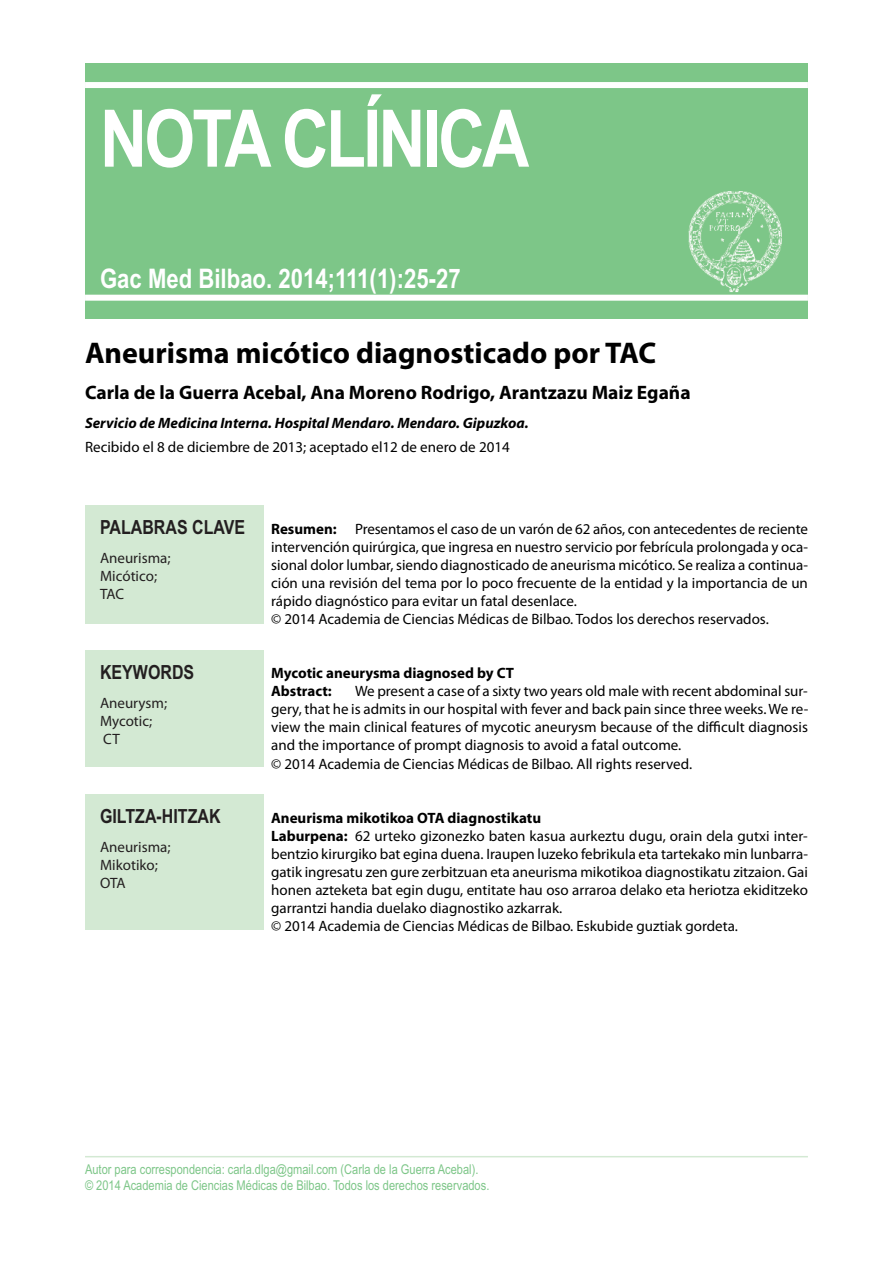
<style>
.page{position:relative;width:893px;height:1263px;background:#fff}
.page>*{position:absolute;margin:0;border:0;box-sizing:border-box;transform-origin:0 0}
.t1{font:700 79.5px "Arial Narrow";letter-spacing:-.035em;color:#fff}
.t2{font:700 30px "Myriad Pro";color:#000}
.t3{font:700 27px "Arial Narrow";color:#fff}
.t4{font:700 19.5px "Myriad Pro";color:#000}
.t5{font:700 19.5px "Arial Narrow";color:#231f20}
.t6{font:15px/18px "Myriad Pro";color:#000}
.t7{font:15px/18px "Myriad Pro";color:#231f20}
.t8{font:italic 700 15px "Myriad Pro";color:#000}
.t9{font:700 15px/18px "Myriad Pro";color:#000}
.t10{font:13.5px/16.2px "Arial Narrow";color:#7dc688}
.s1{font-weight:700}
</style>
<div class="page">
<div style="left:85px;top:64px;width:723px;height:255px;background:#7dc688"></div>
<img style="left:689px;top:191px;width:98px;height:104px">
<div style="left:85px;top:82px;width:723px;height:6px;background:#fff"></div>
<div style="left:85px;top:295px;width:723px;height:6px;background:#fff"></div>
<div style="left:85px;top:505px;width:179px;height:118px;background:#d3e9d3"></div>
<div style="left:85px;top:650px;width:179px;height:117px;background:#d3e9d3"></div>
<hr style="left:85px;top:1156px;width:723px;height:1px;background:#d3e9d3">
<div style="left:85px;top:794px;width:179px;height:136px;background:#d3e9d3"></div>
<h1 class="t1" style="left:100px;top:93px;width:431px">NOTA CLÍNICA</h1>
<h3 class="t3" style="left:100px;top:263px;width:362px">Gac Med Bilbao. 2014;111(1):25-27</h3>
<h2 class="t2" style="left:85px;top:341px;width:573px">Aneurisma micótico diagnosticado por TAC</h2>
<h3 class="t4" style="left:85px;top:385px;width:607px">Carla de la Guerra Acebal, Ana Moreno Rodrigo, Arantzazu Maiz Egaña</h3>
<p class="t8" style="left:85px;top:417px;width:445px">Servicio de Medicina Interna. Hospital Mendaro. Mendaro. Gipuzkoa.</p>
<p class="t6" style="left:85px;top:439px;width:426px">Recibido el 8 de diciembre de 2013; aceptado el12 de enero de 2014</p>
<h3 class="t5" style="left:100px;top:516px;width:147px">PALABRAS CLAVE</h3>
<p class="t7" style="left:100px;top:550px;width:72px">Aneurisma;<br>Micótico;<br>TAC</p>
<h3 class="t5" style="left:100px;top:661px;width:96px">KEYWORDS</h3>
<p class="t7" style="left:100px;top:695px;width:69px">Aneurysm;<br>Mycotic;<br>CT</p>
<h3 class="t5" style="left:100px;top:805px;width:122px">GILTZA-HITZAK</h3>
<p class="t7" style="left:100px;top:839px;width:72px">Aneurisma;<br>Mikotiko;<br>OTA</p>
<p class="t6" style="left:271px;top:521px;width:538px"><span class="s1">Resumen:</span> Presentamos el caso de un varón de 62 años, con antecedentes de reciente intervención quirúrgica, que ingresa en nuestro servicio por febrícula prolongada y oca&shy;sional dolor lumbar, siendo diagnosticado de aneurisma micótico. Se realiza a continua&shy;ción una revisión del tema por lo poco frecuente de la entidad y la importancia de un rápido diagnóstico para evitar un fatal desenlace.<br>© 2014 Academia de Ciencias Médicas de Bilbao. Todos los derechos reservados.</p>
<p class="t9" style="left:271px;top:665px;width:244px">Mycotic aneurysma diagnosed by CT<br>Abstract:</p>
<p class="t6" style="left:271px;top:683px;width:539px;text-indent:84px">We present a case of a sixty two years old male with recent abdominal sur&shy;gery, that he is admits in our hospital with fever and back pain since three weeks. We re&shy;view the main clinical features of mycotic aneurysm because of the difficult diagnosis and the importance of prompt diagnosis to avoid a fatal outcome.<br>© 2014 Academia de Ciencias Médicas de Bilbao. All rights reserved.</p>
<p class="t6" style="left:271px;top:810px;width:538px"><span class="s1">Aneurisma mikotikoa OTA diagnostikatu<br>Laburpena:</span> 62 urteko gizonezko baten kasua aurkeztu dugu, orain dela gutxi inter&shy;bentzio kirurgiko bat egina duena. Iraupen luzeko febrikula eta tartekako min lunbarra&shy;gatik ingresatu zen gure zerbitzuan eta aneurisma mikotikoa diagnostikatu zitzaion. Gai honen azteketa bat egin dugu, entitate hau oso arraroa delako eta heriotza ekiditzeko garrantzi handia duelako diagnostiko azkarrak.<br>© 2014 Academia de Ciencias Médicas de Bilbao. Eskubide guztiak gordeta.</p>
<p class="t10" style="left:85px;top:1161px;width:406px">Autor para correspondencia: carla.dlga@gmail.com (Carla de la Guerra Acebal). © 2014 Academia de Ciencias Médicas de Bilbao. Todos los derechos reservados.</p>
</div>
